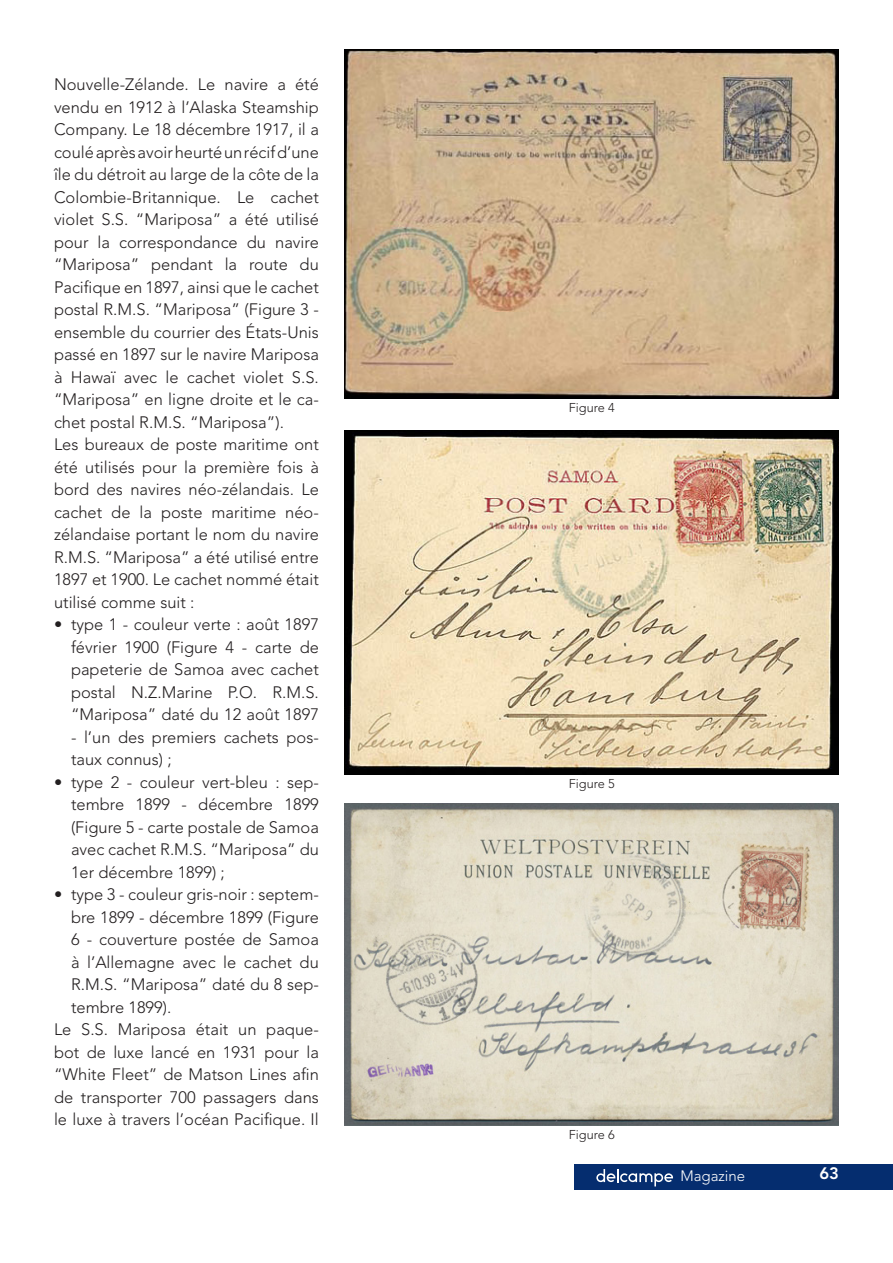
<style>
.page{position:relative;width:893px;height:1263px;background:#fff}
.page>*{position:absolute;margin:0;border:0;box-sizing:border-box;transform-origin:0 0}
.Texte-sans_debordeme{font:300 16.5px/22.5px "Avenir";color:#231f20;text-align:justify}
.t1{font:800 16.5px "Avenir";color:#fff}
.t2{font:300 15px "Avenir";color:#fff}
.Légende_Drt{font:300 12.75px "Avenir";color:#231f20}
</style>
<div class="page">
<div style="left:574px;top:1164px;width:319px;height:25px;background:#052d6f"></div>
<svg style="left:596px;top:1169px;width:77px;height:17px"></svg>
<img style="left:345px;top:50px;width:494px;height:348px">
<img style="left:345px;top:430px;width:494px;height:344px">
<img style="left:345px;top:803px;width:494px;height:322px">
<p class="Texte-sans_debordeme" style="left:54px;top:73px;width:266px">Nouvelle-Zélande. Le navire a été vendu en 1912 à l’Alaska Steamship Company. Le 18 décembre 1917, il a coulé après avoir heurté un récif d’une île du détroit au large de la côte de la Colombie-Britannique. Le cachet violet S.S. “Mariposa” a été utilisé pour la correspondance du navire “Mariposa” pendant la route du Pacifique en 1897, ainsi que le cachet postal R.M.S. “Mariposa” (Figure 3 - ensemble du courrier des États-Unis passé en 1897 sur le navire Mariposa à Hawaï avec le cachet violet S.S. “Mariposa” en ligne droite et le ca&shy;chet postal R.M.S. “Mariposa”).</p>
<p class="Texte-sans_debordeme" style="left:54px;top:433px;width:266px">Les bureaux de poste maritime ont été utilisés pour la première fois à bord des navires néo-zélandais. Le cachet de la poste maritime néo&shy;zélandaise portant le nom du navire R.M.S. “Mariposa” a été utilisé entre 1897 et 1900. Le cachet nommé était utilisé comme suit :</p>
<p class="Texte-sans_debordeme" style="left:71px;top:613px;width:249px;text-indent:-17px">• type 1 - couleur verte : août 1897 février 1900 (Figure 4 - carte de papeterie de Samoa avec cachet postal N.Z.Marine P.O. R.M.S. “Mariposa” daté du 12 août 1897</p>
<p class="Texte-sans_debordeme" style="left:71px;top:726px;width:249px">- l’un des premiers cachets pos&shy;taux connus) ;</p>
<p class="Texte-sans_debordeme" style="left:71px;top:771px;width:249px;text-indent:-17px">• type 2 - couleur vert-bleu : sep&shy;tembre 1899 - décembre 1899 (Figure 5 - carte postale de Samoa avec cachet R.M.S. “Mariposa” du 1er décembre 1899) ;</p>
<p class="Texte-sans_debordeme" style="left:71px;top:883px;width:249px;text-indent:-17px">• type 3 - couleur gris-noir : septem&shy;bre 1899 - décembre 1899 (Figure 6 - couverture postée de Samoa à l’Allemagne avec le cachet du R.M.S. “Mariposa” daté du 8 sep&shy;tembre 1899).</p>
<p class="Texte-sans_debordeme" style="left:54px;top:1018px;width:266px">Le S.S. Mariposa était un paque&shy;bot de luxe lancé en 1931 pour la “White Fleet” de Matson Lines afin de transporter 700 passagers dans le luxe à travers l’océan Pacifique. Il</p>
<p class="Légende_Drt" style="left:569px;top:400px;width:48px">Figure 4</p>
<p class="Légende_Drt" style="left:569px;top:776px;width:48px">Figure 5</p>
<p class="Légende_Drt" style="left:569px;top:1127px;width:48px">Figure 6</p>
<p class="t2" style="left:680px;top:1167px;width:66px">Magazine</p>
<p class="t1" style="left:819px;top:1164px;width:21px">63</p>
</div>
